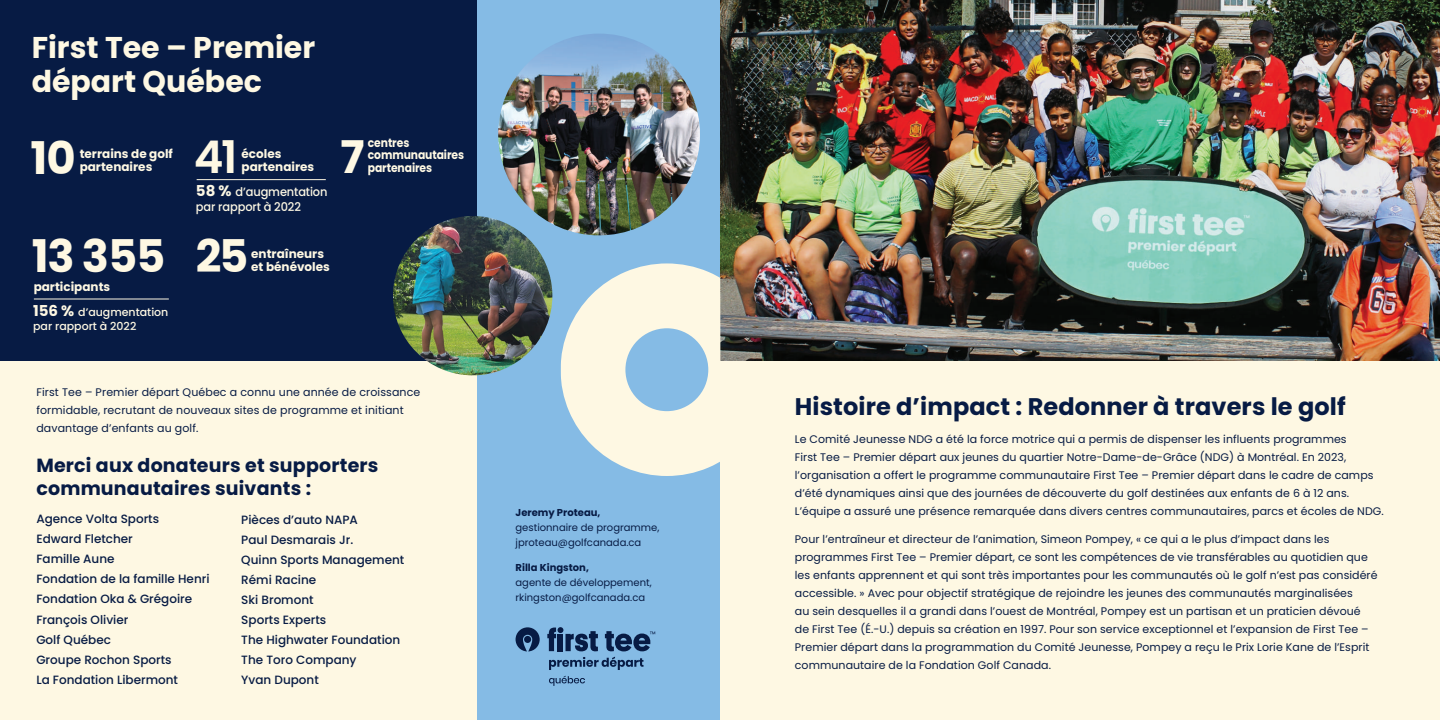
<style>
.page{position:relative;width:1440px;height:720px;background:#fff}
.page>*{position:absolute;margin:0;border:0;box-sizing:border-box;transform-origin:0 0}
.t1{font:700 45px "Poppins";letter-spacing:-.025em;color:#fef8e3}
.t2{font:600 45px "Poppins";color:#fef8e3}
.t3{font:700 30px/34px "Poppins";color:#fef8e3}
.t4{font:700 24px "Poppins";letter-spacing:.005em;color:#071b44}
.t5{font:700 19px/22.8px "Poppins";letter-spacing:.01em;color:#071b44}
.t6{font:500 12px/20px "Poppins";color:#071b44}
.t7{font:700 12px/13px "Poppins";color:#fef8e3}
.t8{font:700 12px/12.5px "Poppins";color:#fef8e3;scale:.9 1}
.t9{font:500 12px/14.4px "Poppins";letter-spacing:-.01em;color:#fdf8e4;scale:.95 1}
.t10{font:11px/18px "Poppins";letter-spacing:.005em;color:#071b44}
.t11{font:500 11px/13.2px "Poppins";color:#fef8e3}
.t12{font:10px/15px "Poppins";color:#071b44}
.t13{font:700 10px "Poppins";color:#071b44}
.s1{font-weight:700;font-size:15px}
</style>
<div class="page">
<div style="left:0;top:0;width:1440px;height:394px;background:#071b44"></div>
<img style="left:720px;top:0;width:720px;height:362px">
<div style="left:0;top:362px;width:1440px;height:358px;background:#fef8e3"></div>
<hr style="left:34px;top:298px;width:135px;height:2px;background:#fef8e3">
<hr style="left:197px;top:179px;width:129px;height:1px;background:#fef8e3">
<div style="left:477px;top:0;width:243px;height:720px;background:#85bbe5"></div>
<svg style="left:549px;top:657px;width:95px;height:13px"></svg>
<svg style="left:547px;top:627px;width:51px;height:24px"></svg>
<svg style="left:516px;top:627px;width:24px;height:24px"></svg>
<div style="left:524px;top:636px;width:7px;height:7px;background:#071b44;border-radius:50%"></div>
<svg style="left:605px;top:631px;width:50px;height:20px"></svg>
<svg style="left:549px;top:676px;width:36px;height:10px"></svg>
<img style="left:498px;top:34px;width:202px;height:201px;border-radius:101px">
<img style="left:393px;top:216px;width:159px;height:159px;border-radius:80px">
<svg style="left:561px;top:263px;width:160px;height:213px"></svg>
<h2 class="t3" style="left:32px;top:31px;width:285px">First Tee – Premier départ Québec</h2>
<h1 class="t1" style="left:31px;top:132px;width:47px">10</h1>
<p class="t7" style="left:80px;top:147px;width:95px">terrains de golf partenaires</p>
<h1 class="t1" style="left:340px;top:131px;width:26px">7</h1>
<p class="t8" style="left:368px;top:136px;width:108px">centres communautaires partenaires</p>
<h1 class="t2" style="left:194px;top:131px;width:45px">41</h1>
<p class="t9" style="left:196px;top:185px;width:140px"><span class="s1">58 %</span> d’augmentation par rapport à 2022</p>
<p class="t7" style="left:242px;top:147px;width:74px">écoles partenaires</p>
<h1 class="t1" style="left:32px;top:230px;width:135px">13 355</h1>
<p class="t7" style="left:34px;top:281px;width:78px">participants</p>
<p class="t11" style="left:33px;top:306px;width:137px"><span class="s1">156 %</span> d’augmentation par rapport à 2022</p>
<h1 class="t1" style="left:196px;top:230px;width:54px">25</h1>
<p class="t7" style="left:251px;top:247px;width:80px">entraîneurs et bénévoles</p>
<p class="t10" style="left:36px;top:383px;width:385px">First Tee – Premier départ Québec a connu une année de croissance formidable, recrutant de nouveaux sites de programme et initiant davantage d’enfants au golf.</p>
<h3 class="t5" style="left:36px;top:454px;width:344px">Merci aux donateurs et supporters communautaires suivants :</h3>
<p class="t6" style="left:36px;top:509px;width:175px">Agence Volta Sports<br>Edward Fletcher<br>Famille Aune<br>Fondation de la famille Henri<br>Fondation Oka &amp; Grégoire<br>François Olivier<br>Golf Québec<br>Groupe Rochon Sports<br>La Fondation Libermont</p>
<p class="t6" style="left:241px;top:509px;width:165px">Pièces d’auto NAPA<br>Paul Desmarais Jr.<br>Quinn Sports Management<br>Rémi Racine<br>Ski Bromont<br>Sports Experts<br>The Highwater Foundation<br>The Toro Company<br>Yvan Dupont</p>
<p class="t13" style="left:516px;top:506px;width:86px">Jeremy Proteau,</p>
<p class="t12" style="left:516px;top:520px;width:145px">gestionnaire de programme, jproteau@golfcanada.ca</p>
<p class="t13" style="left:516px;top:561px;width:75px">Rilla Kingston,</p>
<p class="t12" style="left:516px;top:575px;width:138px">agente de développement, rkingston@golfcanada.ca</p>
<h3 class="t4" style="left:795px;top:393px;width:552px">Histoire d’impact : Redonner à travers le golf</h3>
<p class="t10" style="left:795px;top:430px;width:590px">Le Comité Jeunesse NDG a été la force motrice qui a permis de dispenser les influents programmes<br>First Tee – Premier départ aux jeunes du quartier Notre-Dame-de-Grâce (NDG) à Montréal. En 2023, l’organisation a offert le programme communautaire First Tee – Premier départ dans le cadre de camps d’été dynamiques ainsi que des journées de découverte du golf destinées aux enfants de 6 à 12 ans.<br>L’équipe a assuré une présence remarquée dans divers centres communautaires, parcs et écoles de NDG.</p>
<p class="t10" style="left:795px;top:530px;width:584px">Pour l’entraîneur et directeur de l’animation, Simeon Pompey, « ce qui a le plus d’impact dans les programmes First Tee – Premier départ, ce sont les compétences de vie transférables au quotidien que les enfants apprennent et qui sont très importantes pour les communautés où le golf n’est pas considéré accessible. » Avec pour objectif stratégique de rejoindre les jeunes des communautés marginalisées<br>au sein desquelles il a grandi dans l’ouest de Montréal, Pompey est un partisan et un praticien dévoué de First Tee (É.-U.) depuis sa création en 1997. Pour son service exceptionnel et l’expansion de First Tee – Premier départ dans la programmation du Comité Jeunesse, Pompey a reçu le Prix Lorie Kane de l’Esprit communautaire de la Fondation Golf Canada.</p>
</div>
